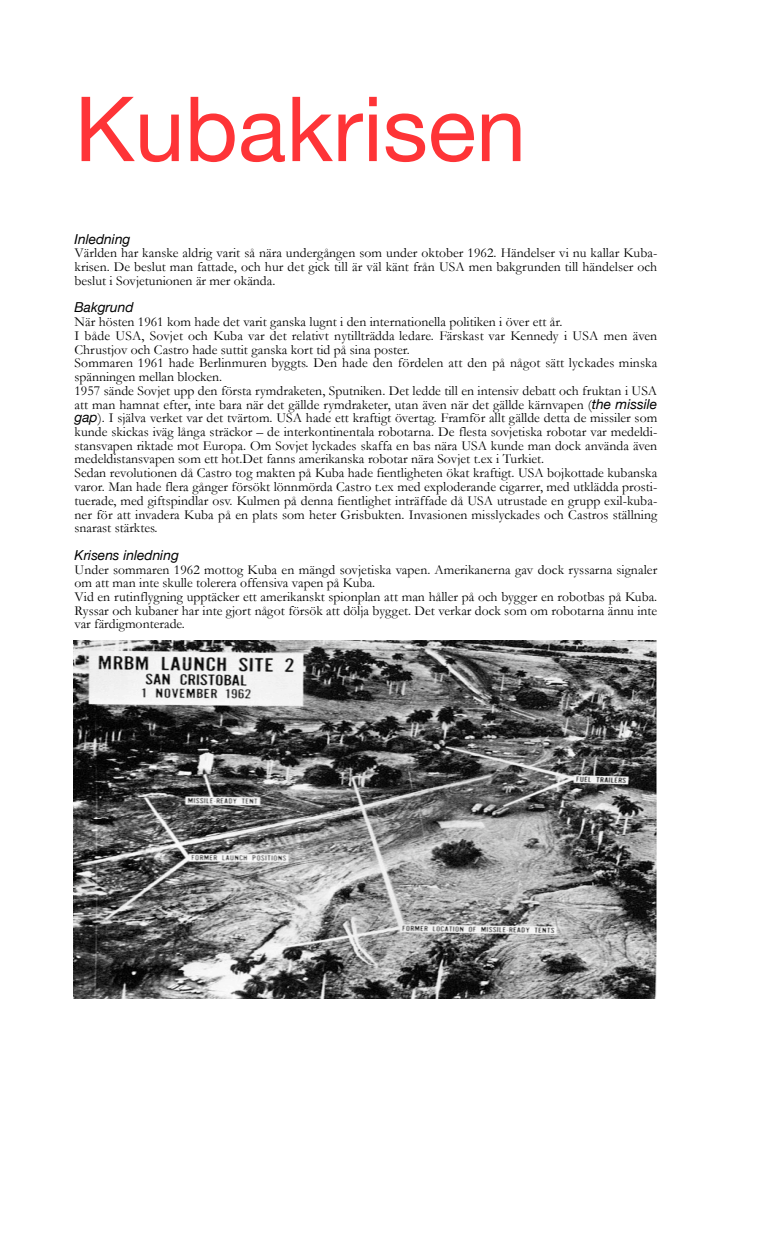
<style>
.page{position:relative;width:765px;height:1260px;background:#fff}
.page>*{position:absolute;margin:0;border:0;box-sizing:border-box;transform-origin:0 0}
.t1{font:90px "Helvetica Neue";color:#fe3437}
.t2{font:13.75px/13.8px "Garamond";color:#000}
.t3{font:italic 13.75px "Helvetica Neue";color:#000}
.s1{font-family:"Helvetica Neue";font-style:italic}
</style>
<div class="page">
<img style="left:73px;top:640px;width:584px;height:358px">
<h1 class="t1" style="left:75px;top:75px;width:453px">Kubakrisen</h1>
<p class="t3" style="left:75px;top:230px;width:58px">Inledning</p>
<p class="t2" style="left:75px;top:246px;width:584px;text-align:justify">Världen har kanske aldrig varit så nära undergången som under oktober 1962. Händelser vi nu kallar Kuba&shy;krisen. De beslut man fattade, och hur det gick till är väl känt från USA men bakgrunden till händelser och beslut i Sovjetunionen är mer okända.</p>
<p class="t3" style="left:75px;top:299px;width:61px">Bakgrund</p>
<p class="t2" style="left:75px;top:315px;width:584px">När hösten 1961 kom hade det varit ganska lugnt i den internationella politiken i över ett år.<br>I både USA, Sovjet och Kuba var det relativt nytillträdda ledare. Färskast var Kennedy i USA men även Chrustjov och Castro hade suttit ganska kort tid på sina poster.<br>Sommaren 1961 hade Berlinmuren byggts. Den hade den fördelen att den på något sätt lyckades minska spänningen mellan blocken.<br>1957 sände Sovjet upp den första rymdraketen, Sputniken. Det ledde till en intensiv debatt och fruktan i USA att man hamnat efter, inte bara när det gällde rymdraketer, utan även när det gällde kärnvapen (<span class="s1">the missile gap</span>). I själva verket var det tvärtom. USA hade ett kraftigt övertag. Framför allt gällde detta de missiler som kunde skickas iväg långa sträckor – de interkontinentala robotarna. De flesta sovjetiska robotar var medeldi&shy;stansvapen riktade mot Europa. Om Sovjet lyckades skaffa en bas nära USA kunde man dock använda även medeldistansvapen som ett hot.Det fanns amerikanska robotar nära Sovjet t.ex i Turkiet.<br>Sedan revolutionen då Castro tog makten på Kuba hade fientligheten ökat kraftigt. USA bojkottade kubanska varor. Man hade flera gånger försökt lönnmörda Castro t.ex med exploderande cigarrer, med utklädda prosti&shy;tuerade, med giftspindlar osv. Kulmen på denna fientlighet inträffade då USA utrustade en grupp exil-kuba&shy;ner för att invadera Kuba på en plats som heter Grisbukten. Invasionen misslyckades och Castros ställning snarast stärktes.</p>
<p class="t3" style="left:75px;top:547px;width:106px">Krisens inledning</p>
<p class="t2" style="left:75px;top:563px;width:584px">Under sommaren 1962 mottog Kuba en mängd sovjetiska vapen. Amerikanerna gav dock ryssarna signaler om att man inte skulle tolerera offensiva vapen på Kuba.<br>Vid en rutinflygning upptäcker ett amerikanskt spionplan att man håller på och bygger en robotbas på Kuba.<br>Ryssar och kubaner har inte gjort något försök att dölja bygget. Det verkar dock som om robotarna ännu inte var färdigmonterade.</p>
</div>
